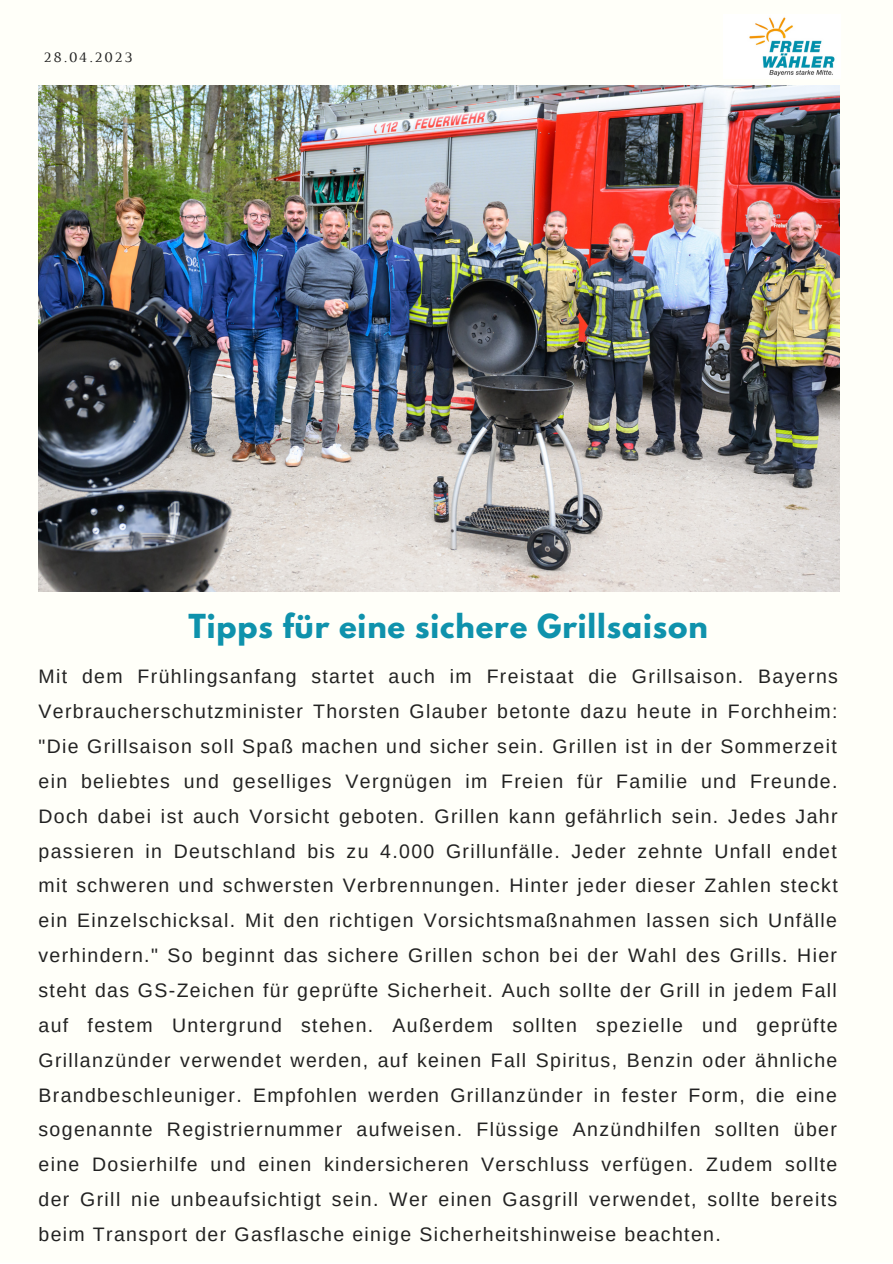
<style>
.page{position:relative;width:893px;height:1264px;background:#fff}
.page>*{position:absolute;margin:0;border:0;box-sizing:border-box;transform-origin:0 0}
.t1{font:700 29.25px "League Spartan";letter-spacing:.03em;color:#0f92ac}
.t2{font:19.5px/34.8px "Arimo";letter-spacing:.07em;color:#222;text-align:justify}
.t3{font:14.85px "Luthier";letter-spacing:.14em;color:#222}
</style>
<div class="page">
<div style="left:0;top:0;width:892px;height:1262px;background:#fffff9"></div>
<img style="left:38px;top:85px;width:801px;height:506px">
<img style="left:749px;top:17px;width:86px;height:60px">
<p class="t3" style="left:44px;top:52px;width:90px">28.04.2023</p>
<h1 class="t1" style="left:188px;top:611px;width:520px">Tipps für eine sichere Grillsaison</h1>
<p class="t2" style="left:38px;top:659px;width:800px">Mit dem Frühlingsanfang startet auch im Freistaat die Grillsaison. Bayerns Verbraucherschutzminister Thorsten Glauber betonte dazu heute in Forchheim: "Die Grillsaison soll Spaß machen und sicher sein. Grillen ist in der Sommerzeit ein beliebtes und geselliges Vergnügen im Freien für Familie und Freunde.<br>Doch dabei ist auch Vorsicht geboten. Grillen kann gefährlich sein. Jedes Jahr passieren in Deutschland bis zu 4.000 Grillunfälle. Jeder zehnte Unfall endet mit schweren und schwersten Verbrennungen. Hinter jeder dieser Zahlen steckt ein Einzelschicksal. Mit den richtigen Vorsichtsmaßnahmen lassen sich Unfälle verhindern." So beginnt das sichere Grillen schon bei der Wahl des Grills. Hier steht das GS-Zeichen für geprüfte Sicherheit. Auch sollte der Grill in jedem Fall auf festem Untergrund stehen. Außerdem sollten spezielle und geprüfte Grillanzünder verwendet werden, auf keinen Fall Spiritus, Benzin oder ähnliche Brandbeschleuniger. Empfohlen werden Grillanzünder in fester Form, die eine sogenannte Registriernummer aufweisen. Flüssige Anzündhilfen sollten über eine Dosierhilfe und einen kindersicheren Verschluss verfügen. Zudem sollte der Grill nie unbeaufsichtigt sein. Wer einen Gasgrill verwendet, sollte bereits beim Transport der Gasflasche einige Sicherheitshinweise beachten.</p>
</div>
